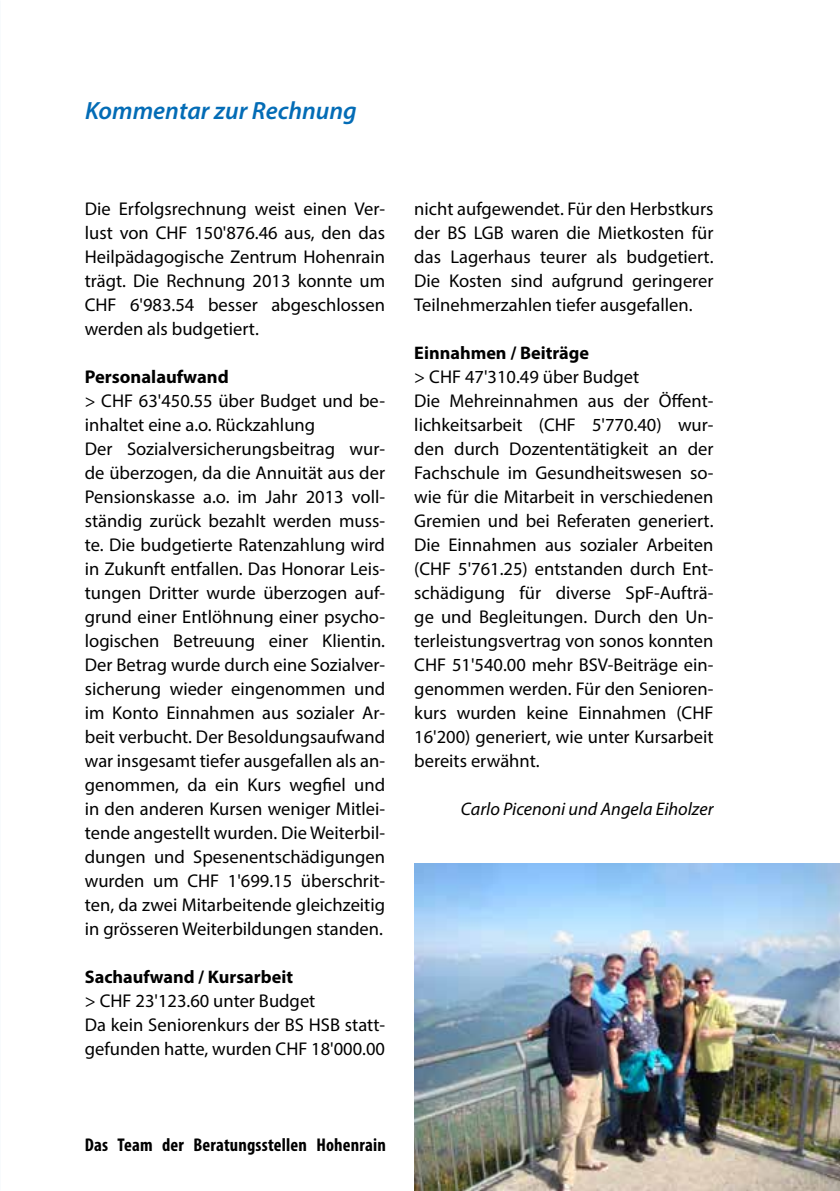
<style>
.page{position:relative;width:840px;height:1191px;background:#fff}
.page>*{position:absolute;margin:0;border:0;box-sizing:border-box;transform-origin:0 0}
.t1{font:italic 600 25px "Myriad Pro";color:#036cb6}
.t2{font:18.4px/24px "Myriad Pro";color:#000}
.t3{font:700 condensed 18.4px "Myriad Pro";letter-spacing:.01em;color:#000}
.t4{font:700 18.2px "Myriad Pro";color:#000}
.t5{font:italic 18.2px "Myriad Pro";color:#000}
.s1{font-weight:700}
.s2{font-size:18.2px}
</style>
<div class="page">
<img style="left:414px;top:863px;width:425px;height:328px">
<h1 class="t1" style="left:85px;top:95px;width:273px">Kommentar zur Rechnung</h1>
<p class="t2" style="left:85px;top:197px;width:302px;text-align:justify">Die Erfolgsrechnung weist einen Ver&shy;lust von CHF 150'876.46 aus, den das Heilpädagogische Zentrum Hohenrain trägt. Die Rechnung 2013 konnte um CHF 6'983.54 besser abgeschlossen werden als budgetiert.</p>
<p class="t2" style="left:85px;top:365px;width:302px"><span class="s1">Personalaufwand<br></span><span class="s2">&gt;</span> CHF 63'450.55 über Budget und be&shy;inhaltet eine a.o. Rückzahlung<br>Der Sozialversicherungsbeitrag wur&shy;de überzogen, da die Annuität aus der Pensionskasse a.o. im Jahr 2013 voll&shy;ständig zurück bezahlt werden muss&shy;te. Die budgetierte Ratenzahlung wird in Zukunft entfallen. Das Honorar Leis&shy;tungen Dritter wurde überzogen auf&shy;grund einer Entlöhnung einer psycho&shy;logischen Betreuung einer Klientin.<br>Der Betrag wurde durch eine Sozialver&shy;sicherung wieder eingenommen und im Konto Einnahmen aus sozialer Ar&shy;beit verbucht. Der Besoldungsaufwand war insgesamt tiefer ausgefallen als an&shy;genommen, da ein Kurs wegfiel und in den anderen Kursen weniger Mitlei&shy;tende angestellt wurden. Die Weiterbil&shy;dungen und Spesenentschädigungen wurden um CHF 1'699.15 überschrit&shy;ten, da zwei Mitarbeitende gleichzeitig in grösseren Weiterbildungen standen.</p>
<p class="t4" style="left:85px;top:965px;width:210px">Sachaufwand / Kursarbeit</p>
<p class="t2" style="left:85px;top:989px;width:301px">&gt; CHF 23'123.60 unter Budget<br>Da kein Seniorenkurs der BS HSB statt&shy;gefunden hatte, wurden CHF 18'000.00</p>
<p class="t2" style="left:414px;top:197px;width:300px;text-align:justify">nicht aufgewendet. Für den Herbstkurs der BS LGB waren die Mietkosten für das Lagerhaus teurer als budgetiert.<br>Die Kosten sind aufgrund geringerer Teilnehmerzahlen tiefer ausgefallen.</p>
<p class="t4" style="left:414px;top:341px;width:176px">Einnahmen / Beiträge</p>
<p class="t2" style="left:414px;top:365px;width:300px">&gt; CHF 47'310.49 über Budget<br>Die Mehreinnahmen aus der Öffent&shy;lichkeitsarbeit (CHF 5'770.40) wur&shy;den durch Dozententätigkeit an der Fachschule im Gesundheitswesen so&shy;wie für die Mitarbeit in verschiedenen Gremien und bei Referaten generiert.<br>Die Einnahmen aus sozialer Arbeiten (CHF 5'761.25) entstanden durch Ent&shy;schädigung für diverse SpF-Aufträ&shy;ge und Begleitungen. Durch den Un&shy;terleistungsvertrag von sonos konnten CHF 51'540.00 mehr BSV-Beiträge ein&shy;genommen werden. Für den Senioren&shy;kurs wurden keine Einnahmen (CHF 16'200) generiert, wie unter Kursarbeit bereits erwähnt.</p>
<p class="t5" style="left:460px;top:798px;width:254px">Carlo Picenoni und Angela Eiholzer</p>
<p class="t3" style="left:85px;top:1133px;width:302px">Das Team der Beratungsstellen Hohenrain</p>
</div>
